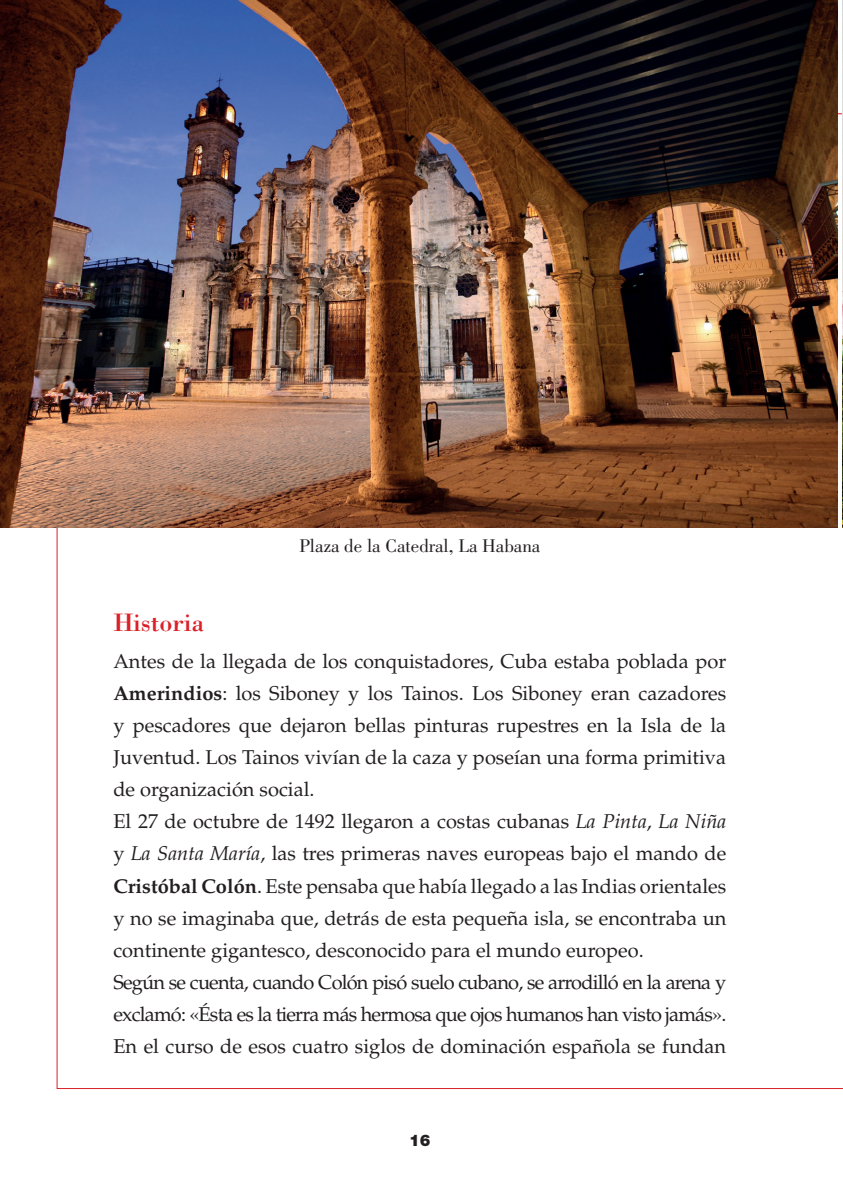
<style>
.page{position:relative;width:843px;height:1191px;background:#fff}
.page>*{position:absolute;margin:0;border:0;box-sizing:border-box;transform-origin:0 0}
.t1{font:26px "Bodoni Std";color:#da2128}
.t2{font:20px/32px "Palatino LT Std";color:#231f20}
.t3{font:19px "Bodoni Std";color:#231f20}
.t4{font:900 16px "Helvetica Neue LT Std";color:#231f20}
.s1{font-weight:700}
.s2{font-style:italic}
</style>
<div class="page">
<img style="left:0;top:0;width:836px;height:527px">
<img style="left:842px;top:1px;width:1px;height:526px">
<p class="t3" style="left:299px;top:535px;width:242px">Plaza de la Catedral, La Habana</p>
<h1 class="t1" style="left:113px;top:606px;width:92px">Historia</h1>
<p class="t2" style="left:113px;top:645px;width:614px">Antes de la llegada de los conquistadores, Cuba estaba poblada por <span class="s1">Amerindios</span>: los Siboney y los Tainos. Los Siboney eran cazadores y pescadores que dejaron bellas pinturas rupestres en la Isla de la Juventud. Los Tainos vivían de la caza y poseían una forma primitiva de organización social.<br>El 27 de octubre de 1492 llegaron a costas cubanas <span class="s2">La Pinta</span>, <span class="s2">La Niña </span>y <span class="s2">La Santa María</span>, las tres primeras naves europeas bajo el mando de <span class="s1">Cristóbal Colón</span>. Este pensaba que había llegado a las Indias orientales y no se imaginaba que, detrás de esta pequeña isla, se encontraba un continente gigantesco, desconocido para el mundo europeo.<br>Según se cuenta, cuando Colón pisó suelo cubano, se arrodilló en la arena y exclamó: «Ésta es la tierra más hermosa que ojos humanos han visto jamás».<br>En el curso de esos cuatro siglos de dominación española se fundan</p>
<p class="t4" style="left:409px;top:1130px;width:23px">16</p>
</div>
